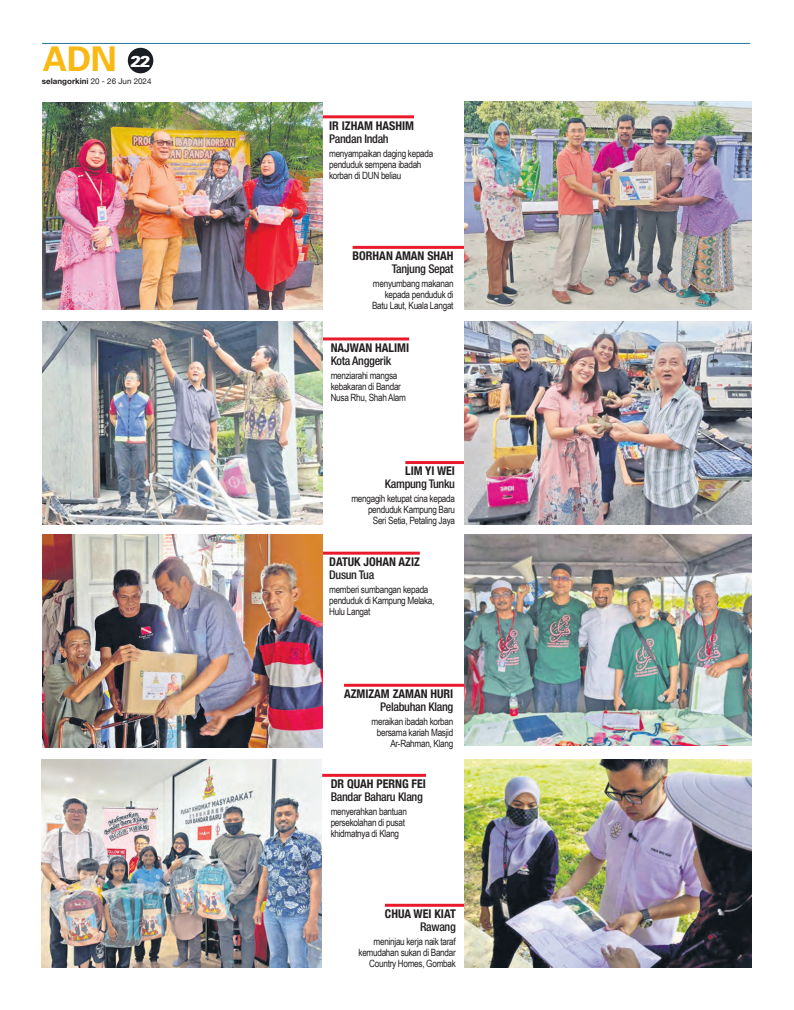
<style>
.page{position:relative;width:794px;height:1010px;background:#fff}
.page>*{position:absolute;margin:0;border:0;box-sizing:border-box;transform-origin:0 0}
.t1{font:700 34px "Univers LT Std";color:#f9b813}
.t2{font:900 16px "Univers";color:#fff}
.Adn_Album2{font:500 condensed 12px "Helvetica Neue LT Std";letter-spacing:-.025em;color:#231f20}
.Adn_Album_kiri{font:700 condensed 12px "Helvetica Neue";color:#231f20}
.Adn_Album_kanan{font:700 condensed 12px "Helvetica Neue";color:#231f20}
.Adun{font:10px/11px "Arial Narrow";letter-spacing:-.03em;color:#231f20}
.t3{font:700 8px "Helvetica Neue";color:#231f20}
.s1{font-weight:400}
</style>
<div class="page">
<hr style="left:322px;top:337px;width:87px;height:3px;background:#ea1a2d">
<hr style="left:42px;top:43px;width:708px;height:1px;background:#2877a2">
<div style="left:128px;top:48px;width:25px;height:25px;background:#1a1d21;border-radius:50%"></div>
<hr style="left:321px;top:115px;width:93px;height:3px;background:#ea1a2d">
<hr style="left:344px;top:683px;width:121px;height:3px;background:#ea1a2d">
<hr style="left:322px;top:773px;width:104px;height:3px;background:#ea1a2d">
<hr style="left:321px;top:551px;width:99px;height:3px;background:#ea1a2d">
<hr style="left:385px;top:903px;width:82px;height:3px;background:#ea1a2d">
<hr style="left:405px;top:461px;width:61px;height:3px;background:#ea1a2d">
<hr style="left:353px;top:246px;width:112px;height:3px;background:#ea1a2d">
<img style="left:43px;top:102px;width:279px;height:208px">
<img style="left:465px;top:534px;width:286px;height:211px">
<img style="left:42px;top:759px;width:280px;height:208px">
<img style="left:42px;top:534px;width:280px;height:213px">
<img style="left:465px;top:759px;width:286px;height:208px">
<img style="left:465px;top:321px;width:286px;height:203px">
<img style="left:43px;top:321px;width:279px;height:203px">
<img style="left:465px;top:101px;width:286px;height:209px">
<p class="t1" style="left:43px;top:39px;width:76px">ADN</p>
<p class="t2" style="left:130px;top:50px;width:22px">22</p>
<p class="t3" style="left:42px;top:75px;width:111px">selangorkini <span class="s1">20 - 26 Jun 2024</span></p>
<p class="Adn_Album_kiri" style="left:329px;top:115px;width:86px">IR IZHAM HASHIM</p>
<p class="Adn_Album2" style="left:329px;top:131px;width:61px">Pandan Indah</p>
<p class="Adun" style="left:329px;top:147px;width:106px">menyampaikan daging kepada</p>
<p class="Adun" style="left:329px;top:158px;width:94px">penduduk sempena ibadah</p>
<p class="Adun" style="left:329px;top:169px;width:74px">korban di DUN beliau</p>
<p class="Adn_Album_kanan" style="left:353px;top:246px;width:102px">BORHAN AMAN SHAH</p>
<p class="Adn_Album2" style="left:392px;top:262px;width:63px">Tanjung Sepat</p>
<p class="Adun" style="left:373px;top:277px;width:82px">menyumbang makanan</p>
<p class="Adun" style="left:385px;top:288px;width:70px">kepada penduduk di</p>
<p class="Adun" style="left:372px;top:299px;width:83px">Batu Laut, Kuala Langat</p>
<p class="Adn_Album_kiri" style="left:331px;top:337px;width:80px">NAJWAN HALIMI</p>
<p class="Adn_Album2" style="left:331px;top:353px;width:62px">Kota Anggerik</p>
<p class="Adun" style="left:331px;top:369px;width:77px">menziarahi mangsa kebakaran di Bandar<br>Nusa Rhu, Shah Alam</p>
<p class="Adn_Album_kanan" style="left:405px;top:461px;width:51px">LIM YI WEI</p>
<p class="Adn_Album2" style="left:385px;top:477px;width:72px">Kampung Tunku</p>
<p class="Adun" style="left:351px;top:492px;width:105px">mengagih ketupat cina kepada</p>
<p class="Adun" style="left:368px;top:503px;width:88px;text-align:center">penduduk Kampung Baru<br>Seri Setia, Petaling Jaya</p>
<p class="Adn_Album_kiri" style="left:329px;top:551px;width:92px">DATUK JOHAN AZIZ</p>
<p class="Adn_Album2" style="left:329px;top:567px;width:47px">Dusun Tua</p>
<p class="Adun" style="left:329px;top:583px;width:101px">memberi sumbangan kepada</p>
<p class="Adun" style="left:329px;top:594px;width:107px">penduduk di Kampung Melaka,<br>Hulu Langat</p>
<p class="Adn_Album_kanan" style="left:344px;top:683px;width:111px">AZMIZAM ZAMAN HURI</p>
<p class="Adn_Album2" style="left:380px;top:699px;width:75px">Pelabuhan Klang</p>
<p class="Adun" style="left:372px;top:715px;width:83px">meraikan ibadah korban</p>
<p class="Adun" style="left:377px;top:726px;width:78px;text-align:right">bersama kariah Masjid<br>Ar-Rahman, Klang</p>
<p class="Adn_Album_kiri" style="left:331px;top:773px;width:97px">DR QUAH PERNG FEI</p>
<p class="Adn_Album2" style="left:331px;top:789px;width:94px">Bandar Baharu Klang</p>
<p class="Adun" style="left:331px;top:805px;width:78px">menyerahkan bantuan</p>
<p class="Adun" style="left:331px;top:816px;width:76px">persekolahan di pusat</p>
<p class="Adun" style="left:331px;top:827px;width:70px">khidmatnya di Klang</p>
<p class="Adn_Album_kanan" style="left:385px;top:903px;width:72px">CHUA WEI KIAT</p>
<p class="Adn_Album2" style="left:420px;top:919px;width:37px">Rawang</p>
<p class="Adun" style="left:374px;top:935px;width:84px">meninjau kerja naik taraf</p>
<p class="Adun" style="left:358px;top:946px;width:99px;text-align:right">kemudahan sukan di Bandar<br>Country Homes, Gombak</p>
</div>
